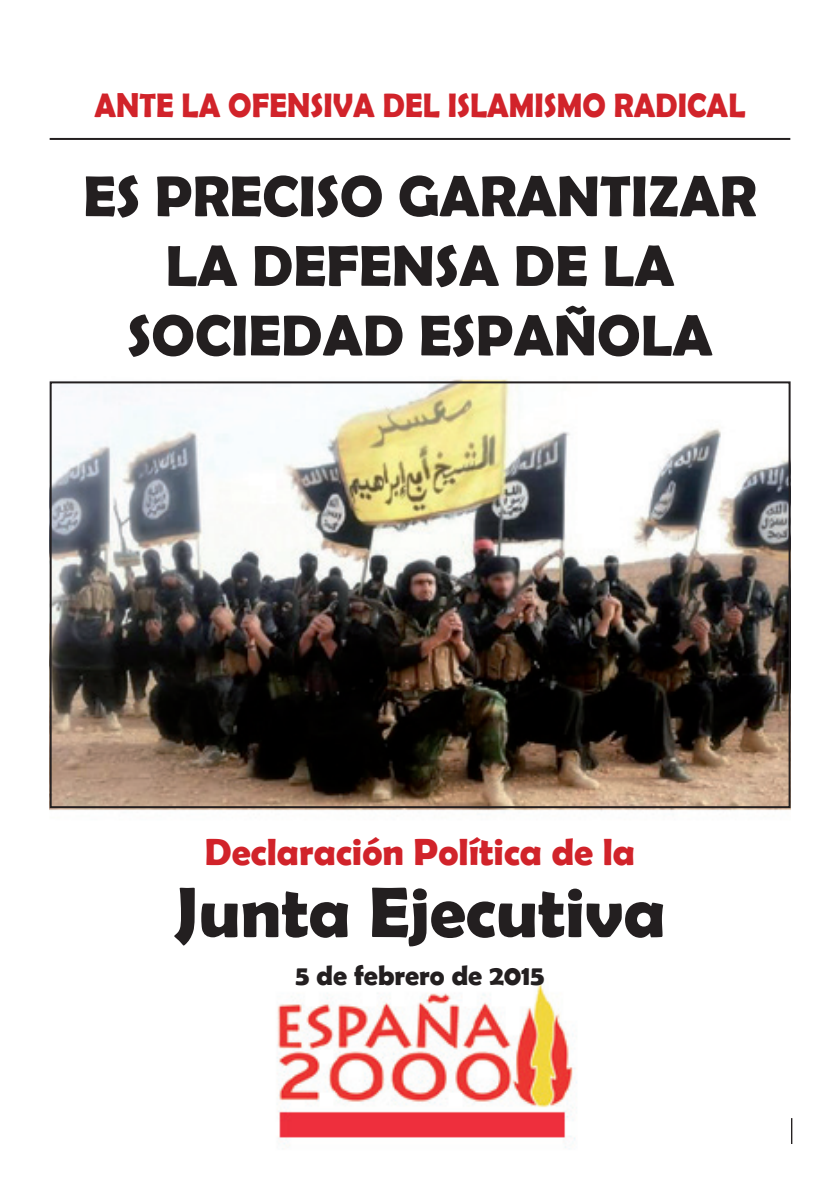
<style>
.page{position:relative;width:840px;height:1191px;background:#fff}
.page>*{position:absolute;margin:0;border:0;box-sizing:border-box;transform-origin:0 0}
.t1{font:700 72px "Berlin Sans FB Demi";color:#231f20}
.t2{font:700 58px/69.6px "Berlin Sans FB Demi";color:#231f20;text-align:center}
.t3{font:700 38px "Berlin Sans FB Demi";color:#d1232a}
.t4{font:700 34px "Berlin Sans FB Demi";color:#d1232a;scale:.92 1}
.t5{font:700 28px "Berlin Sans FB Demi";color:#231f20}
</style>
<div class="page">
<img style="left:50px;top:137px;width:740px;height:1011px">
<hr style="left:50px;top:138px;width:739px;height:2px;background:#231f20">
<div style="left:50px;top:381px;width:740px;height:427px;border:2px solid #231f20"></div>
<p class="t4" style="left:94px;top:85px;width:708px">ANTE LA OFENSIVA DEL ISLAMISMO RADICAL</p>
<p class="t2" style="left:83px;top:160px;width:674px">ES PRECISO GARANTIZAR<br>LA DEFENSA DE LA<br>SOCIEDAD ESPAÑOLA</p>
<p class="t3" style="left:205px;top:829px;width:432px">Declaración Política de la</p>
<p class="t1" style="left:174px;top:870px;width:493px">Junta Ejecutiva</p>
<p class="t5" style="left:295px;top:958px;width:251px">5 de febrero de 2015</p>
</div>
